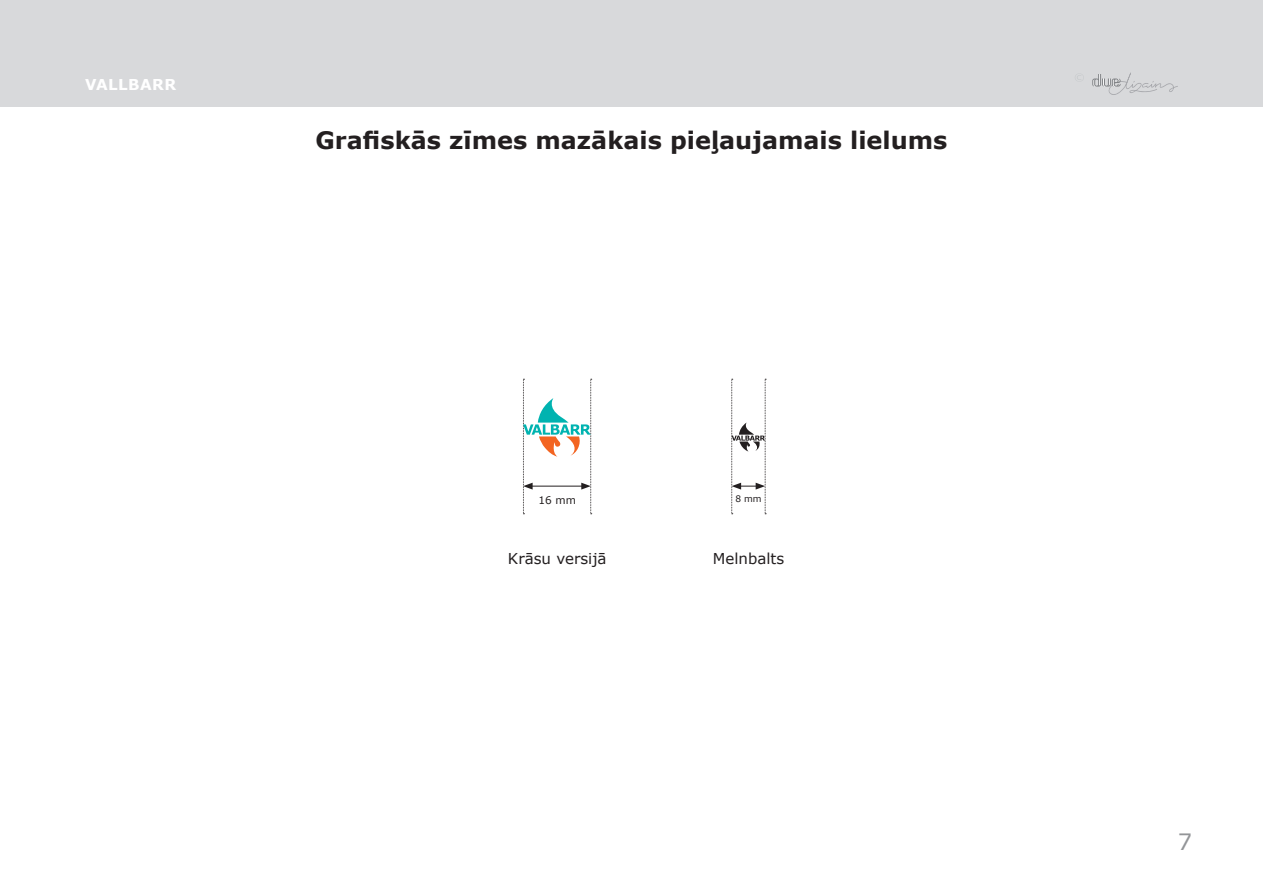
<style>
.page{position:relative;width:1263px;height:893px;background:#fff}
.page>*{position:absolute;margin:0;border:0;box-sizing:border-box;transform-origin:0 0}
.t1{font:700 24px "Verdana";color:#231f20}
.t2{font:22.5px "Verdana";color:#939598}
.t3{font:15px "Verdana";color:#231f20}
.t4{font:700 15px "Verdana";letter-spacing:.03em;color:#fff}
.t5{font:10.5px "Verdana";color:#231f20}
.t6{font:9px "Verdana";color:#231f20}
</style>
<div class="page">
<div style="left:0;top:0;width:1263px;height:107px;background:#d8d9db"></div>
<svg style="left:1092px;top:72px;width:86px;height:23px"></svg>
<svg style="left:523px;top:379px;width:69px;height:135px"></svg>
<svg style="left:731px;top:379px;width:35px;height:135px"></svg>
<p class="t4" style="left:85px;top:74px;width:93px">vallbarr</p>
<p class="t1" style="left:315px;top:124px;width:633px">Grafiskās zīmes mazākais pieļaujamais lielums</p>
<p class="t5" style="left:538px;top:493px;width:39px">16 mm</p>
<p class="t6" style="left:735px;top:493px;width:28px">8 mm</p>
<p class="t3" style="left:508px;top:549px;width:100px">Krāsu versijā</p>
<p class="t3" style="left:713px;top:549px;width:73px">Melnbalts</p>
<p class="t2" style="left:1178px;top:828px;width:16px">7</p>
</div>
